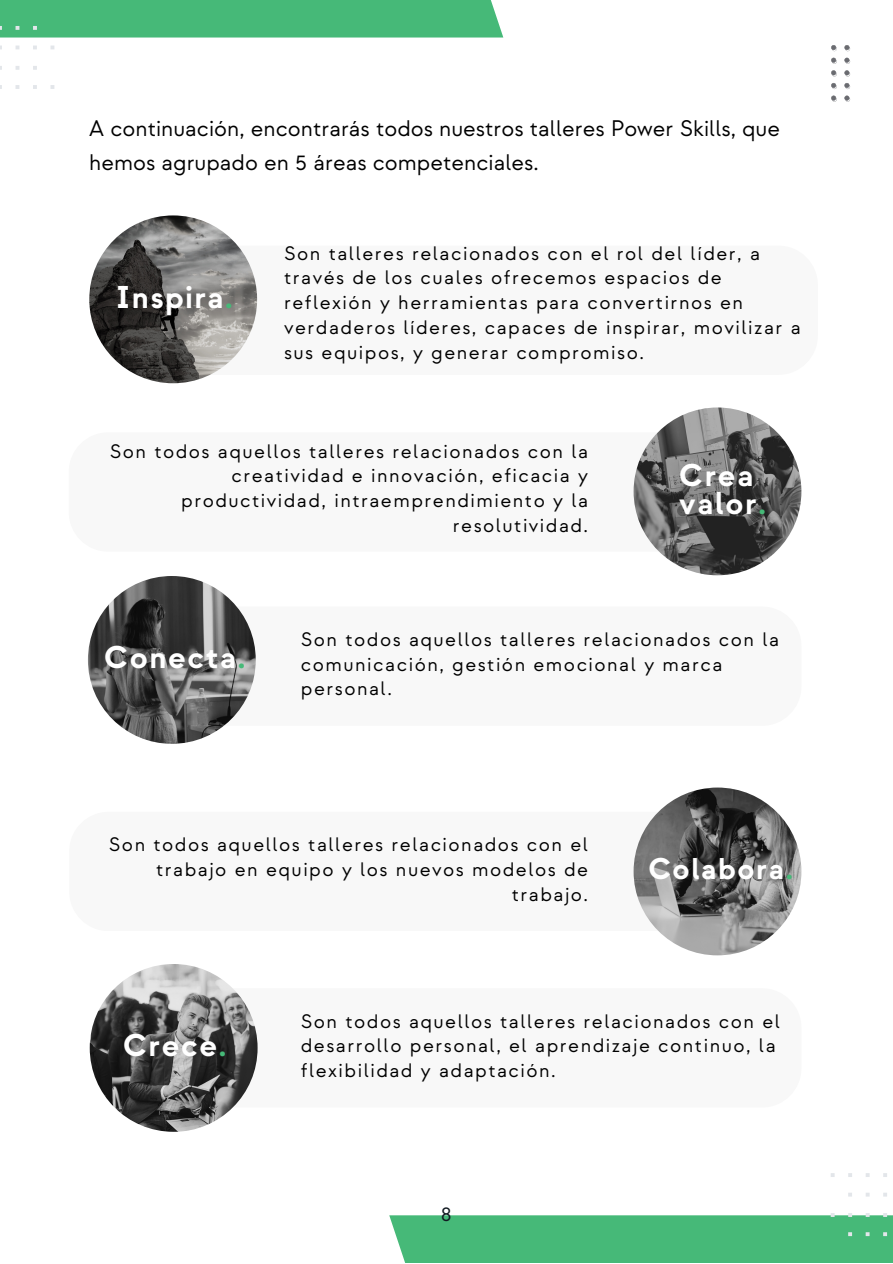
<style>
.page{position:relative;width:893px;height:1264px;background:#fff}
.page>*{position:absolute;margin:0;border:0;box-sizing:border-box;transform-origin:0 0}
.t1{font:700 31.5px "Strawford";letter-spacing:.05em;color:#fff}
.t2{font:700 30px "Strawford";letter-spacing:.05em;color:#fff}
.t3{font:22.5px/33.8px "Strawford";color:#000}
.t4{font:21px "Strawford";color:#111921}
.t5{font:19.5px/24.8px "Strawford";letter-spacing:.075em;color:#000}
.s1{color:#46b978}
</style>
<div class="page">
<div style="left:389px;top:1215px;width:503px;height:47px;background:#46b978"></div>
<div style="left:0;top:0;width:503px;height:38px;background:#46b978"></div>
<svg style="left:831px;top:45px;width:19px;height:57px"></svg>
<svg style="left:830px;top:1173px;width:62px;height:63px"></svg>
<svg style="left:0;top:26px;width:54px;height:63px"></svg>
<div style="left:136px;top:246px;width:681px;height:129px;background:#f8f8f8;border-radius:39px"></div>
<img style="left:89px;top:215px;width:168px;height:168px;border-radius:50%">
<div style="left:69px;top:432px;width:682px;height:119px;background:#f8f8f8;border-radius:39px"></div>
<img style="left:633px;top:407px;width:168px;height:168px;border-radius:50%">
<div style="left:119px;top:606px;width:682px;height:119px;background:#f8f8f8;border-radius:39px"></div>
<div style="left:69px;top:811px;width:682px;height:120px;background:#f8f8f8;border-radius:39px"></div>
<div style="left:119px;top:988px;width:682px;height:119px;background:#f8f8f8;border-radius:39px"></div>
<img style="left:88px;top:576px;width:168px;height:167px;border-radius:50%">
<img style="left:90px;top:964px;width:167px;height:167px;border-radius:50%">
<img style="left:633px;top:787px;width:168px;height:168px;border-radius:50%">
<p class="t3" style="left:89px;top:113px;width:692px">A continuación, encontrarás todos nuestros talleres Power Skills, que hemos agrupado en 5 áreas competenciales.</p>
<p class="t1" style="left:116px;top:279px;width:118px">Inspira<span class="s1">.</span></p>
<p class="t5" style="left:284px;top:241px;width:518px">Son talleres relacionados con el rol del líder, a través de los cuales ofrecemos espacios de reflexión y herramientas para convertirnos en verdaderos líderes, capaces de inspirar, movilizar a sus equipos, y generar compromiso.</p>
<p class="t5" style="left:110px;top:439px;width:480px;text-align:right">Son todos aquellos talleres relacionados con la creatividad e innovación, eficacia y productividad, intraemprendimiento y la resolutividad.</p>
<p class="t1" style="left:679px;top:457px;width:76px">Crea</p>
<p class="t1" style="left:679px;top:485px;width:88px">valor<span class="s1">.</span></p>
<p class="t1" style="left:104px;top:640px;width:143px">Conecta<span class="s1">.</span></p>
<p class="t5" style="left:301px;top:627px;width:480px">Son todos aquellos talleres relacionados con la comunicación, gestión emocional y marca personal.</p>
<p class="t5" style="left:109px;top:833px;width:480px;text-align:right">Son todos aquellos talleres relacionados con el trabajo en equipo y los nuevos modelos de trabajo.</p>
<p class="t2" style="left:648px;top:851px;width:146px">Colabora<span class="s1">.</span></p>
<p class="t1" style="left:123px;top:1027px;width:105px">Crece<span class="s1">.</span></p>
<p class="t5" style="left:301px;top:1009px;width:480px">Son todos aquellos talleres relacionados con el desarrollo personal, el aprendizaje continuo, la flexibilidad y adaptación.</p>
<p class="t4" style="left:441px;top:1202px;width:12px">8</p>
</div>
